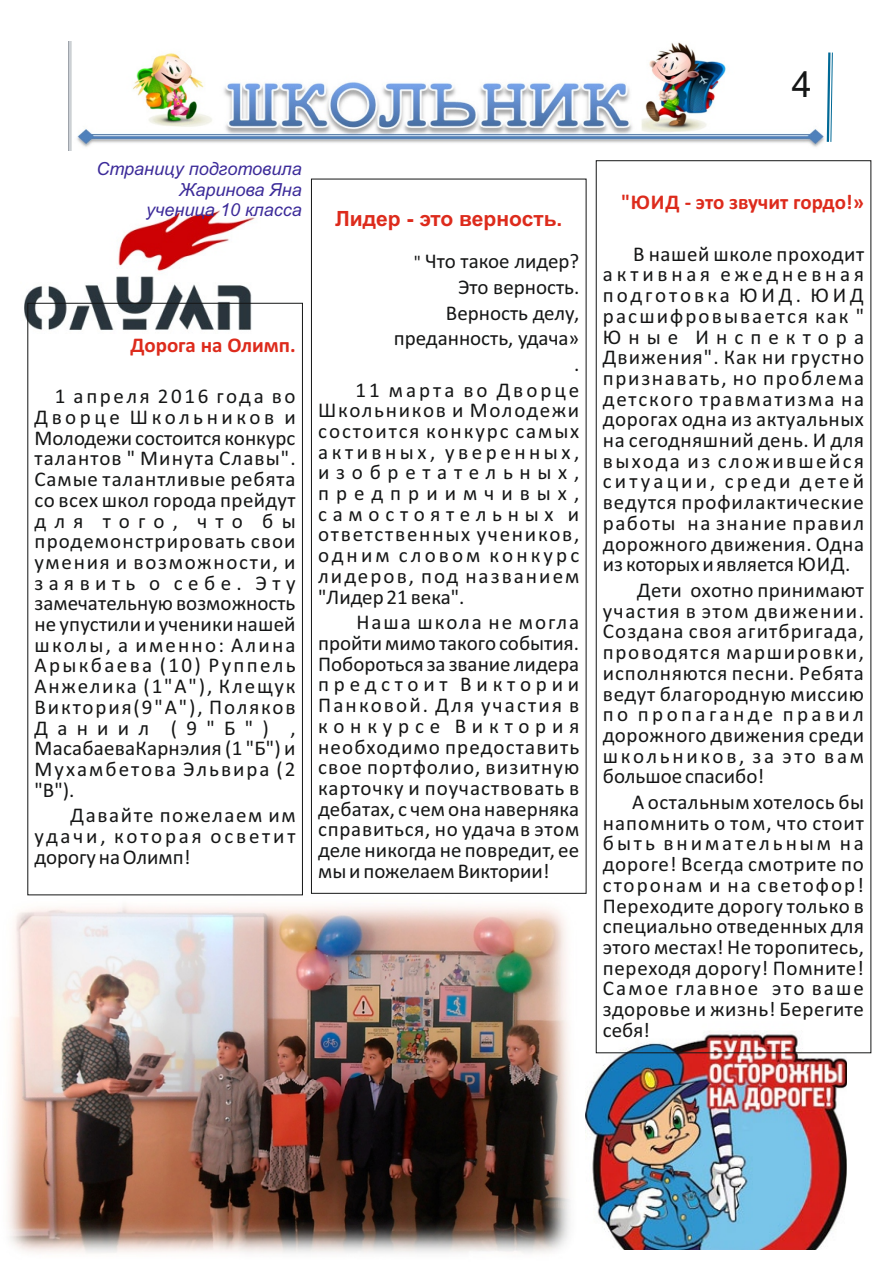
<style>
.page{position:relative;width:893px;height:1262px;background:#fff}
.page>*{position:absolute;margin:0;border:0;box-sizing:border-box;transform-origin:0 0}
.t1{font:36px "Arial";color:#151616}
.t2{font:21px/20.7px "Calibri";letter-spacing:.025em;color:#151616;text-align:justify}
.t3{font:21px/25.7px "Calibri";color:#151616;text-align:right}
.t4{font:700 21px "Calibri";color:#dd2b1c}
.t5{font:700 21px "Arial";color:#dd2b1c}
.t6{font:italic 18px/20.1px "Arial";color:#3c2b99;text-align:right}
.s1{font-size:18px}
</style>
<div class="page">
<img style="left:24px;top:210px;width:237px;height:120px">
<img style="left:585px;top:1031px;width:262px;height:218px">
<img style="left:7px;top:895px;width:564px;height:358px">
<img style="left:68px;top:41px;width:757px;height:109px">
<svg style="left:826px;top:52px;width:7px;height:90px"></svg>
<div style="left:27px;top:303px;width:276px;height:592px;border:1px solid #151616"></div>
<div style="left:311px;top:179px;width:275px;height:714px;border:1px solid #151616"></div>
<h1 class="t1" style="left:791px;top:71px;width:22px">4</h1>
<p class="t6" style="left:96px;top:161px;width:207px">Страницу подготовила<br>Жаринова Яна<br>ученица 10 класса</p>
<p class="t4" style="left:130px;top:336px;width:167px">Дорога на Олимп.</p>
<p class="t2" style="left:34px;top:388px;width:263px;text-indent:20px">1 апреля 2016 года во Дворце Школьников и Молодежи состоится конкурс талантов " Минута Славы".<br>Самые талантливые ребята со всех школ города прейдут для того, что бы продемонстрировать свои умения и возможности, и заявить о себе. Эту замечательную возможность не упустили и ученики нашей школы, а именно: Алина Арыкбаева (10) Руппель Анжелика (1"А"), Клещук Виктория(9"А"), Поляков Даниил (9"Б") , МасабаеваКарнэлия (1 "Б") и Мухамбетова Эльвира (2 "В").</p>
<p class="t2" style="left:34px;top:806px;width:262px;text-indent:36px">Давайте пожелаем им удачи, которая осветит дорогу на Олимп!</p>
<p class="t5" style="left:335px;top:210px;width:229px">Лидер - это верность.</p>
<p class="t3" style="left:355px;top:250px;width:225px"><span class="s1">"</span> Что такое лидер?<br>Это верность.<br>Верность делу, преданность, удача»<br>.<br>11 марта во Дворце</p>
<p class="t2" style="left:318px;top:401px;width:263px">Школьников и Молодежи состоится конкурс самых активных, уверенных, изобретательных, предприимчивых, самостоятельных и ответственных учеников, одним словом конкурс лидеров, под названием "Лидер 21 века".</p>
<p class="t2" style="left:318px;top:613px;width:263px;text-indent:38px">Наша школа не могла пройти мимо такого события.<br>Побороться за звание лидера предстоит Виктории Панковой. Для участия в конкурсе Виктория необходимо предоставить свое портфолио, визитную карточку и поучаствовать в дебатах, с чемона наверняка справиться, но удача в этом деле никогда не повредит, ее мы и пожелаем Виктории!</p>
<p class="t4" style="left:621px;top:194px;width:244px">"ЮИД ‐ это звучит гордо!»</p>
<p class="t2" style="left:603px;top:245px;width:263px;text-indent:30px">В нашей школе проходит активная ежедневная подготовка ЮИД. ЮИД расшифровывается как " Юные Инспектора Движения". Как ни грустно признавать, но проблема детского травматизма на дорогах одна из актуальных на сегодняшний день. И для выхода из сложившейся ситуации, среди детей ведутся профилактические работы на знание правил дорожного движения. Одна из которых и является ЮИД.</p>
<p class="t2" style="left:603px;top:581px;width:263px;text-indent:34px">Дети охотно принимают участия в этом движении.<br>Создана своя агитбригада, проводятся маршировки, исполняются песни. Ребята ведут благородную миссию по пропаганде правил дорожного движения среди школьников, за это вам большое спасибо!</p>
<p class="t2" style="left:602px;top:793px;width:263px;text-indent:29px">А остальным хотелось бы напомнить о том, что стоит быть внимательным на дороге! Всегда смотрите по сторонам и на светофор!<br>Переходите дорогу только в специально отведенных для этого местах! Не торопитесь, переходя дорогу! Помните!<br>Самое главное это ваше здоровье и жизнь! Берегите себя!</p>
</div>
